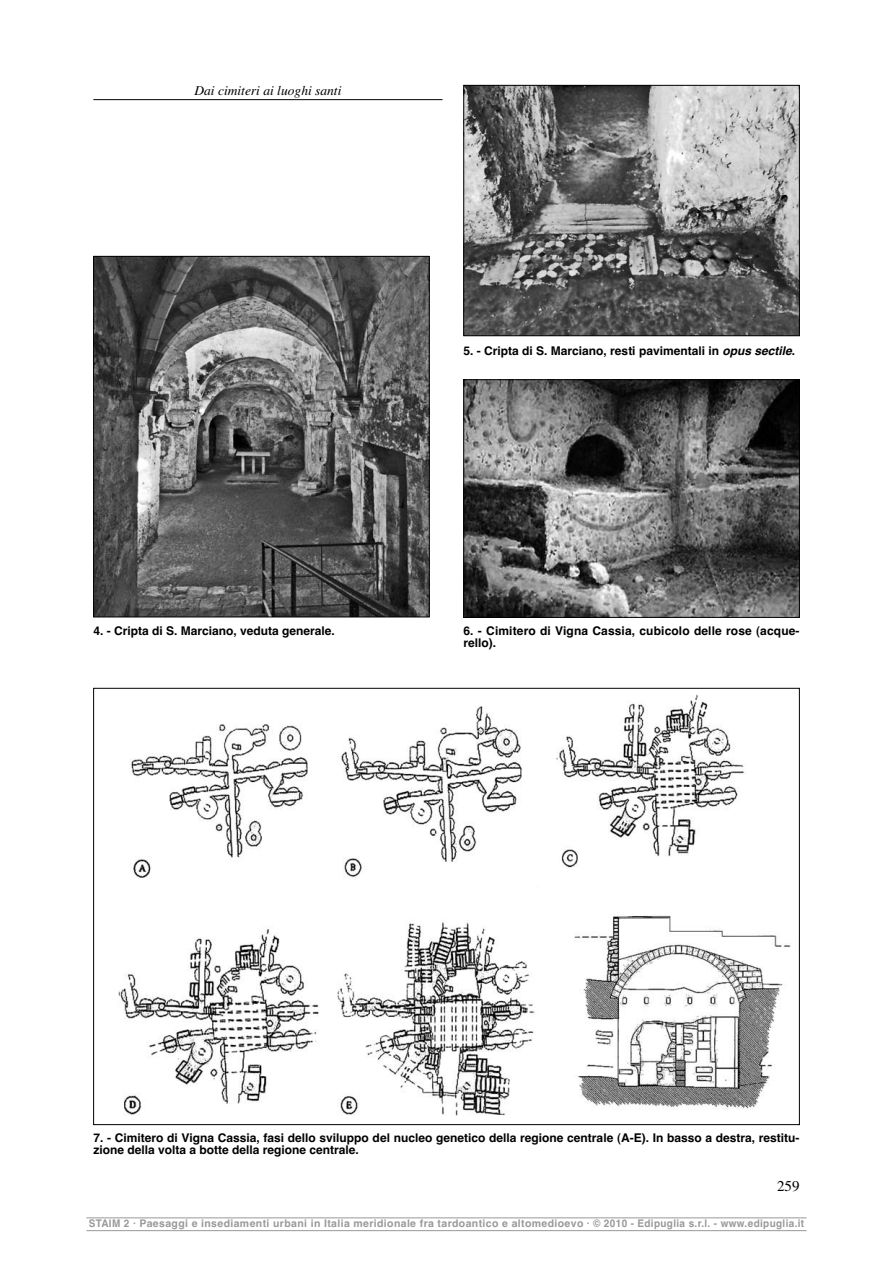
<style>
.page{position:relative;width:893px;height:1263px;background:#fff}
.page>*{position:absolute;margin:0;border:0;box-sizing:border-box;transform-origin:0 0}
.t1{font:15px "Times";color:#000}
.t2{font:italic 13.5px "Times";color:#000}
.t3{font:700 12px/12px "Helvetica";color:#000}
.t4{font:700 10.5px "Helvetica";letter-spacing:.035em;color:#999;scale:.95 1}
.s1{font-style:italic}
</style>
<div class="page">
<hr style="left:86px;top:1218px;width:720px;height:1px;background:#999">
<hr style="left:86px;top:1230px;width:720px;height:1px;background:#999">
<hr style="left:93px;top:99px;width:349px;height:1px;background:#000">
<img style="left:95px;top:258px;width:332px;height:357px">
<div style="left:93px;top:256px;width:336px;height:361px;border:1px solid #000"></div>
<img style="left:465px;top:87px;width:332px;height:247px">
<div style="left:463px;top:85px;width:336px;height:251px;border:1px solid #000"></div>
<img style="left:465px;top:382px;width:332px;height:234px">
<div style="left:463px;top:380px;width:336px;height:238px;border:1px solid #000"></div>
<img style="left:118px;top:694px;width:673px;height:422px">
<p class="t2" style="left:194px;top:86px;width:149px">Dai cimiteri ai luoghi santi</p>
<p class="t3" style="left:93px;top:626px;width:243px">4. - Cripta di S. Marciano, veduta generale.</p>
<p class="t3" style="left:463px;top:346px;width:333px">5. - Cripta di S. Marciano, resti pavimentali in <span class="s1">opus sectile</span>.</p>
<p class="t3" style="left:463px;top:626px;width:337px">6. - Cimitero di Vigna Cassia, cubicolo delle rose (acque&shy;rello).</p>
<p class="t3" style="left:93px;top:1133px;width:707px">7. - Cimitero di Vigna Cassia, fasi dello sviluppo del nucleo genetico della regione centrale (A-E). In basso a destra, restitu&shy;zione della volta a botte della regione centrale.</p>
<p class="t1" style="left:777px;top:1181px;width:24px">259</p>
<p class="t4" style="left:89px;top:1220px;width:754px">STAIM 2 · Paesaggi e insediamenti urbani in Italia meridionale fra tardoantico e altomedioevo · © 2010 - Edipuglia s.r.l. - www.edipuglia.it</p>
</div>
